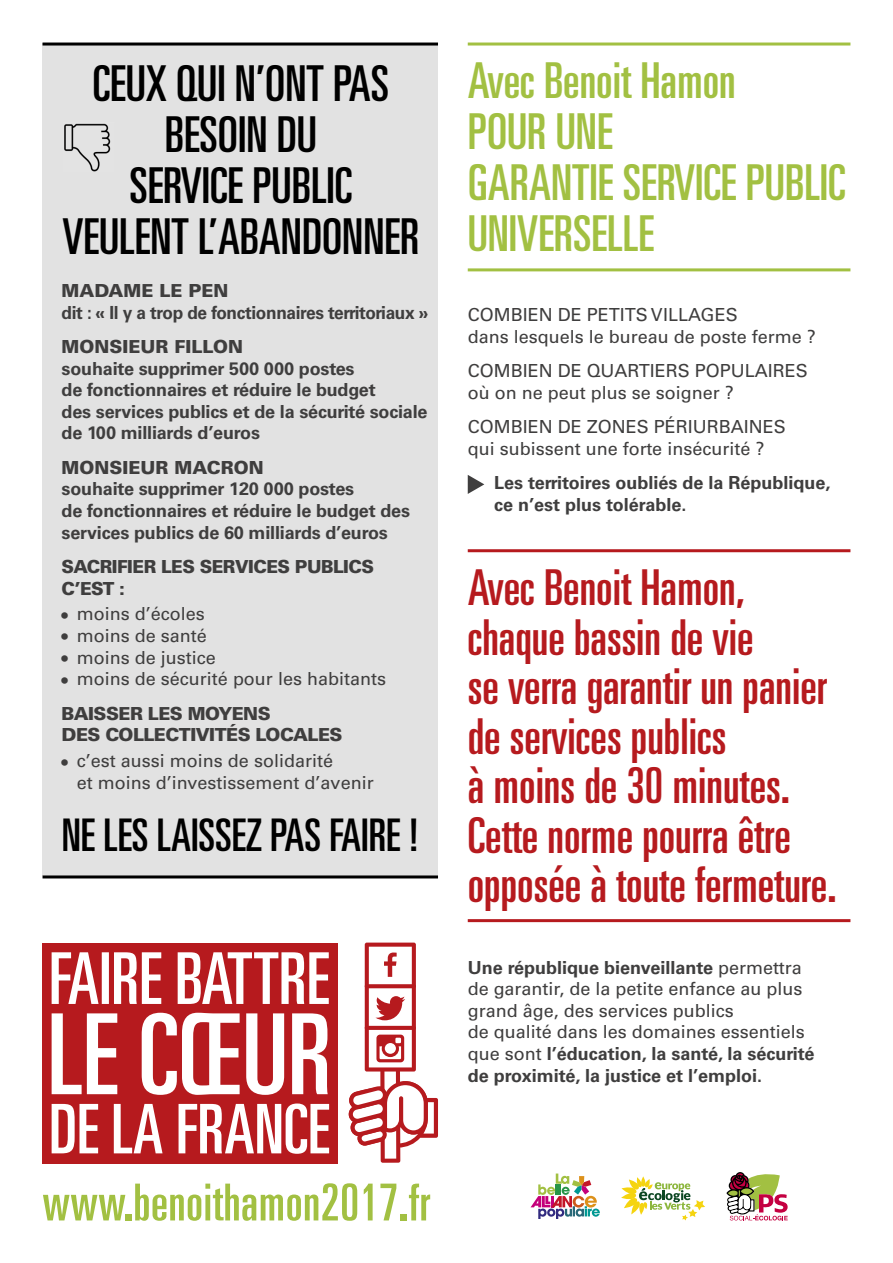
<style>
.page{position:relative;width:893px;height:1263px;background:#fff}
.page>*{position:absolute;margin:0;border:0;box-sizing:border-box;transform-origin:0 0}
.t1{font:ultra-condensed 51px "Univers LT Std";letter-spacing:.01em;color:#a2c042}
.t2{font:ultra-condensed 49.5px/49.5px "Univers LT Std";color:#b61a1e}
.t3{font:ultra-condensed 49.5px/51px "Univers LT Std";color:#000;text-align:center}
.t4{font:ultra-condensed 49.5px/51px "Univers LT Std";color:#a2c042}
.t5{font:ultra-condensed 45px "Univers LT Std";color:#000}
.t6{font:18px/21.6px "Univers LT Std";color:#3f3e3e}
.t7{font:700 18px/21.6px "Univers LT Std";letter-spacing:-.01em;color:#3f3e3e}
.t8{font:900 18px/21.6px "Univers LT Std";letter-spacing:-.03em;color:#3f3e3e}
.t9{font:700 18px "Univers LT Std";letter-spacing:-.01em;color:#3f3e3e;scale:.96 1}
.t10{font:900 18px "Univers LT Std";color:#3f3e3e}
.s1{font-weight:700}
</style>
<div class="page">
<hr style="left:468px;top:43px;width:382px;height:3px;background:#a2c042">
<hr style="left:468px;top:268px;width:382px;height:3px;background:#a2c042">
<hr style="left:468px;top:549px;width:382px;height:3px;background:#b61a1e">
<hr style="left:468px;top:919px;width:382px;height:3px;background:#b61a1e">
<div style="left:43px;top:942px;width:295px;height:221px;background:#b61a1e"></div>
<svg style="left:52px;top:1013px;width:276px;height:82px"></svg>
<svg style="left:52px;top:1103px;width:277px;height:51px"></svg>
<svg style="left:52px;top:952px;width:277px;height:52px"></svg>
<svg style="left:349px;top:942px;width:89px;height:221px"></svg>
<svg style="left:365px;top:984px;width:51px;height:4px"></svg>
<svg style="left:365px;top:1026px;width:51px;height:4px"></svg>
<div style="left:43px;top:43px;width:395px;height:832px;background:#e2e2e2"></div>
<hr style="left:43px;top:875px;width:395px;height:3px;background:#000">
<hr style="left:43px;top:43px;width:395px;height:3px;background:#000">
<img style="left:64px;top:123px;width:47px;height:48px">
<svg style="left:468px;top:475px;width:16px;height:19px"></svg>
<svg style="left:530px;top:1173px;width:70px;height:46px"></svg>
<svg style="left:726px;top:1172px;width:62px;height:48px"></svg>
<svg style="left:621px;top:1177px;width:84px;height:43px"></svg>
<h2 class="t3" style="left:62px;top:58px;width:358px">ceux qui n’ont pas besoin du<br>service pubLic veuLent L’abandonner</h2>
<p class="t10" style="left:62px;top:279px;width:168px">MADAME LE PEN</p>
<p class="t9" style="left:62px;top:302px;width:384px">dit : « Il y a trop de fonctionnaires territoriaux »</p>
<p class="t10" style="left:62px;top:335px;width:183px">MONSIEUR FILLON</p>
<p class="t7" style="left:62px;top:358px;width:367px">souhaite supprimer 500 000 postes<br>de fonctionnaires et réduire le budget<br>des services publics et de la sécurité sociale de 100 milliards d’euros</p>
<p class="t10" style="left:62px;top:456px;width:204px">MONSIEUR MACRON</p>
<p class="t7" style="left:62px;top:478px;width:350px">souhaite supprimer 120 000 postes<br>de fonctionnaires et réduire le budget des services publics de 60 milliards d’euros</p>
<p class="t8" style="left:62px;top:555px;width:314px">SACRIFIER LES SERVICES PUBLICS<br>C’EST :</p>
<p class="t6" style="left:62px;top:603px;width:145px">• moins d’écoles</p>
<p class="t6" style="left:62px;top:625px;width:147px">• moins de santé</p>
<p class="t6" style="left:62px;top:646px;width:156px">• moins de justice</p>
<p class="t6" style="left:62px;top:668px;width:326px">• moins de sécurité pour les habitants</p>
<p class="t8" style="left:62px;top:702px;width:282px">BAISSER LES MOYENS<br>DES COLLECTIVITÉS LOCALES</p>
<p class="t6" style="left:77px;top:750px;width:298px;text-indent:-15px">• c’est aussi moins de solidarité<br>et moins d’investissement d’avenir</p>
<h3 class="t5" style="left:62px;top:809px;width:358px">ne Les LaisseZ pas faire !</h3>
<h2 class="t4" style="left:468px;top:55px;width:379px">avec benoit hamon<br>pour une<br>Garantie service pubLic universeLLe</h2>
<p class="t6" style="left:468px;top:304px;width:350px">COMBIEN DE PETITS VILLAGES<br>dans lesquels le bureau de poste ferme ?</p>
<p class="t6" style="left:468px;top:360px;width:342px">COMBIEN DE QUARTIERS POPULAIRES où on ne peut plus se soigner ?</p>
<p class="t6" style="left:468px;top:416px;width:320px">COMBIEN DE ZONES PÉRIURBAINES qui subissent une forte insécurité ?</p>
<p class="t7" style="left:494px;top:472px;width:338px">Les territoires oubliés de la République, ce n’est plus tolérable.</p>
<h2 class="t2" style="left:468px;top:562px;width:370px">avec benoit hamon, chaque bassin de vie<br>se verra garantir un panier de services publics<br>à moins de 30 minutes. cette norme pourra être opposée à toute fermeture.</h2>
<p class="t6" style="left:468px;top:956px;width:348px"><span class="s1">Une république bienveillante</span> permettra de garantir, de la petite enfance au plus grand âge, des services publics<br>de qualité dans les domaines essentiels que sont <span class="s1">l’éducation, la santé, la sécurité de proximité, la justice et l’emploi.</span></p>
<h1 class="t1" style="left:43px;top:1173px;width:389px">www.benoithamon2017.fr</h1>
</div>
